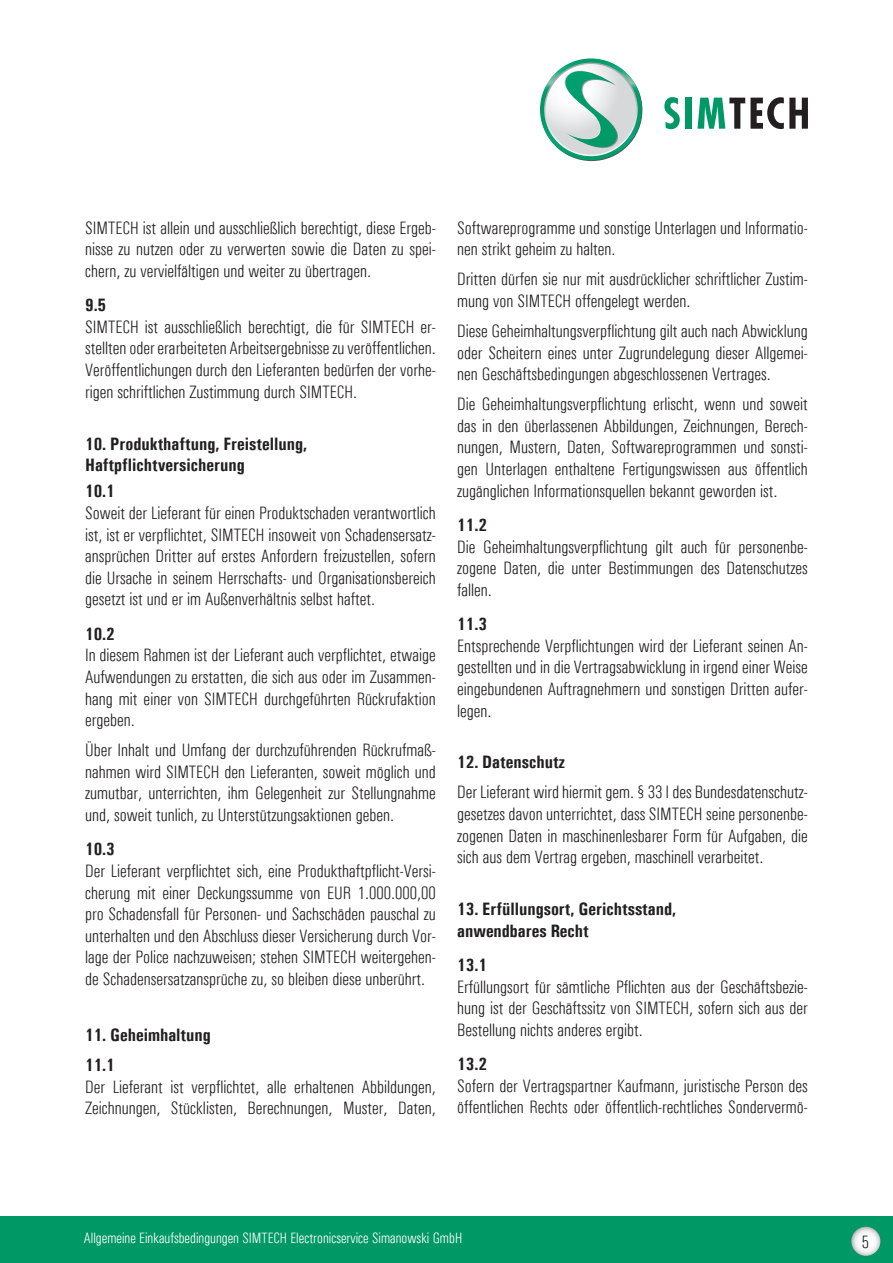
<style>
.page{position:relative;width:893px;height:1263px;background:#fff}
.page>*{position:absolute;margin:0;border:0;box-sizing:border-box;transform-origin:0 0}
.t1{font:300 condensed 18px/21.6px "Univers";color:#231f20;text-align:justify}
.t2{font:700 18px/21.6px "Univers Condensed";color:#231f20}
.t3{font:300 condensed 15px "Univers";color:#fff}
</style>
<div class="page">
<div style="left:0;top:1216px;width:893px;height:47px;background:#009864"></div>
<svg style="left:664px;top:97px;width:16px;height:32px"></svg>
<div style="left:686px;top:98px;width:6px;height:31px;background:#009864"></div>
<svg style="left:697px;top:97px;width:111px;height:32px"></svg>
<svg style="left:540px;top:58px;width:102px;height:102px"></svg>
<svg style="left:544px;top:63px;width:94px;height:93px"></svg>
<svg style="left:545px;top:64px;width:91px;height:91px"></svg>
<svg style="left:562px;top:71px;width:59px;height:80px"></svg>
<svg style="left:851px;top:1227px;width:29px;height:29px"></svg>
<p class="t1" style="left:85px;top:217px;width:352px">SIMTECH ist allein und ausschließlich berechtigt, diese Ergeb&shy;nisse zu nutzen oder zu verwerten sowie die Daten zu spei&shy;chern, zu vervielfältigen und weiter zu übertragen.</p>
<p class="t2" style="left:85px;top:294px;width:23px">9.5</p>
<p class="t1" style="left:85px;top:316px;width:352px">SIMTECH ist ausschließlich berechtigt, die für SIMTECH er&shy;stellten oder erarbeiteten Arbeitsergebnisse zu veröffentlichen.<br>Veröffentlichungen durch den Lieferanten bedürfen der vorhe&shy;rigen schriftlichen Zustimmung durch SIMTECH.</p>
<p class="t2" style="left:85px;top:433px;width:223px">10. Produkthaftung, Freistellung,<br>Haftpflichtversicherung</p>
<p class="t2" style="left:85px;top:480px;width:31px">10.1</p>
<p class="t1" style="left:85px;top:502px;width:352px">Soweit der Lieferant für einen Produktschaden verantwortlich ist, ist er verpflichtet, SIMTECH insoweit von Schadensersatz&shy;ansprüchen Dritter auf erstes Anfordern freizustellen, sofern die Ursache in seinem Herrschafts- und Organisationsbereich gesetzt ist und er im Außenverhältnis selbst haftet.</p>
<p class="t2" style="left:85px;top:623px;width:31px">10.2</p>
<p class="t1" style="left:85px;top:644px;width:352px">In diesem Rahmen ist der Lieferant auch verpflichtet, etwaige Aufwendungen zu erstatten, die sich aus oder im Zusammen&shy;hang mit einer von SIMTECH durchgeführten Rückrufaktion ergeben.</p>
<p class="t1" style="left:85px;top:739px;width:352px">Über Inhalt und Umfang der durchzuführenden Rückrufmaß&shy;nahmen wird SIMTECH den Lieferanten, soweit möglich und zumutbar, unterrichten, ihm Gelegenheit zur Stellungnahme und, soweit tunlich, zu Unterstützungsaktionen geben.</p>
<p class="t2" style="left:85px;top:838px;width:31px">10.3</p>
<p class="t1" style="left:85px;top:860px;width:352px">Der Lieferant verpflichtet sich, eine Produkthaftpflicht-Versi&shy;cherung mit einer Deckungssumme von EUR 1.000.000,00 pro Schadensfall für Personen- und Sachschäden pauschal zu unterhalten und den Abschluss dieser Versicherung durch Vor&shy;lage der Police nachzuweisen; stehen SIMTECH weitergehen&shy;de Schadensersatzansprüche zu, so bleiben diese unberührt.</p>
<p class="t2" style="left:85px;top:1019px;width:127px;line-height:30.2px">11. Geheimhaltung<br>11.1</p>
<p class="t1" style="left:85px;top:1076px;width:352px">Der Lieferant ist verpflichtet, alle erhaltenen Abbildungen,<br>Zeichnungen, Stücklisten, Berechnungen, Muster, Daten,</p>
<p class="t1" style="left:457px;top:217px;width:352px">Softwareprogramme und sonstige Unterlagen und Informatio&shy;nen strikt geheim zu halten.</p>
<p class="t1" style="left:457px;top:268px;width:352px">Dritten dürfen sie nur mit ausdrücklicher schriftlicher Zustim&shy;mung von SIMTECH offengelegt werden.</p>
<p class="t1" style="left:457px;top:320px;width:352px">Diese Geheimhaltungsverpflichtung gilt auch nach Abwicklung oder Scheitern eines unter Zugrundelegung dieser Allgemei&shy;nen Geschäftsbedingungen abgeschlossenen Vertrages.</p>
<p class="t1" style="left:457px;top:393px;width:352px">Die Geheimhaltungsverpflichtung erlischt, wenn und soweit das in den überlassenen Abbildungen, Zeichnungen, Berech&shy;nungen, Mustern, Daten, Softwareprogrammen und sonsti&shy;gen Unterlagen enthaltene Fertigungswissen aus öffentlich zugänglichen Informationsquellen bekannt geworden ist.</p>
<p class="t2" style="left:457px;top:514px;width:31px">11.2</p>
<p class="t1" style="left:457px;top:536px;width:352px">Die Geheimhaltungsverpflichtung gilt auch für personenbe&shy;zogene Daten, die unter Bestimmungen des Datenschutzes fallen.</p>
<p class="t2" style="left:457px;top:613px;width:31px">11.3</p>
<p class="t1" style="left:457px;top:635px;width:352px">Entsprechende Verpflichtungen wird der Lieferant seinen An&shy;gestellten und in die Vertragsabwicklung in irgend einer Weise eingebundenen Auftragnehmern und sonstigen Dritten aufer&shy;legen.</p>
<p class="t2" style="left:457px;top:751px;width:110px">12. Datenschutz</p>
<p class="t1" style="left:457px;top:782px;width:352px">Der Lieferant wird hiermit gem. § 33 I des Bundesdatenschutz&shy;gesetzes davon unterrichtet, dass SIMTECH seine personenbe&shy;zogenen Daten in maschinenlesbarer Form für Aufgaben, die sich aus dem Vertrag ergeben, maschinell verarbeitet.</p>
<p class="t2" style="left:457px;top:898px;width:220px">13. Erfüllungsort, Gerichtsstand, anwendbares Recht</p>
<p class="t2" style="left:457px;top:954px;width:31px">13.1</p>
<p class="t1" style="left:457px;top:976px;width:352px">Erfüllungsort für sämtliche Pflichten aus der Geschäftsbezie&shy;hung ist der Geschäftssitz von SIMTECH, sofern sich aus der Bestellung nichts anderes ergibt.</p>
<p class="t2" style="left:457px;top:1053px;width:31px">13.2</p>
<p class="t1" style="left:457px;top:1075px;width:352px">Sofern der Vertragspartner Kaufmann, juristische Person des öffentlichen Rechts oder öffentlich-rechtliches Sondervermö-</p>
<p class="t3" style="left:84px;top:1229px;width:380px">Allgemeine Einkaufsbedingungen SIMTECH Electronicservice Simanowski GmbH</p>
<p class="t1" style="left:862px;top:1231px;width:9px">5</p>
</div>
